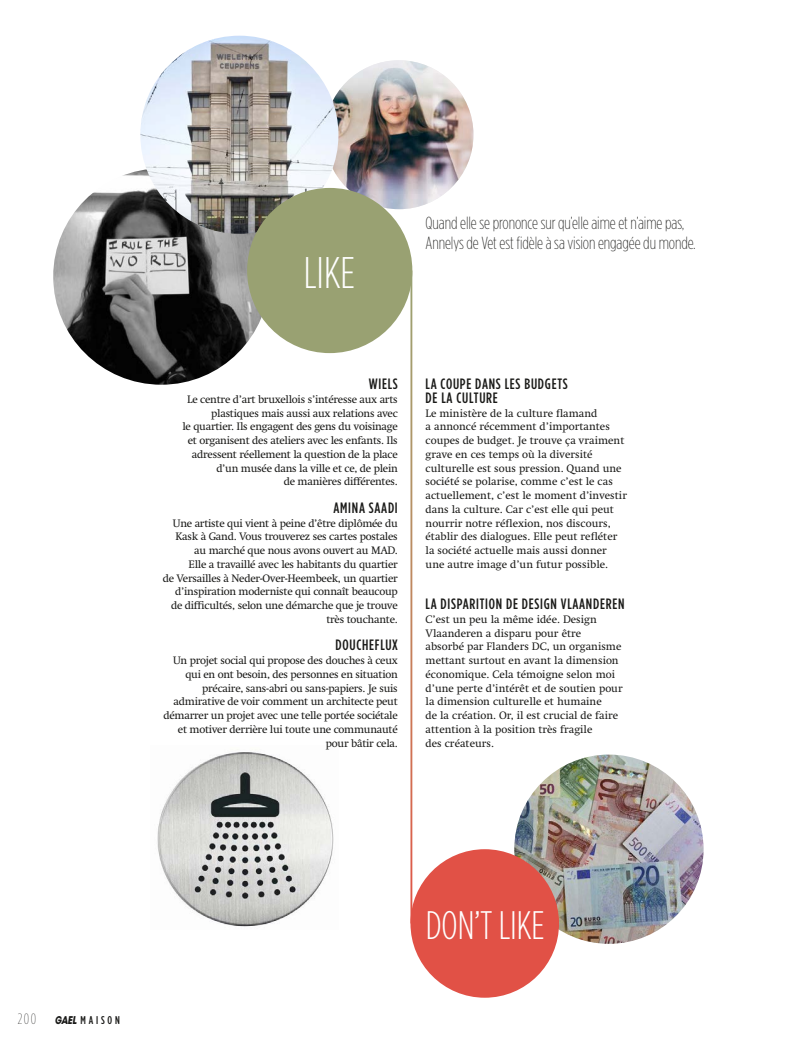
<style>
.page{position:relative;width:798px;height:1046px;background:#fff}
.page>*{position:absolute;margin:0;border:0;box-sizing:border-box;transform-origin:0 0}
.t1{font:300 44.25px "Gotham Condensed";color:#fff}
.t2{font:300 39.75px "Gotham Condensed";color:#fff}
.t3{font:200 17.5px/20px "Gotham Condensed";letter-spacing:-.005em;color:#1a1a18}
.t4{font:500 15px/13.8px "Gotham Condensed";letter-spacing:.05em;color:#1a1a18}
.t5{font:500 11.25px "Gotham Condensed";letter-spacing:.25em;color:#1a1a18}
.t6{font:11px/13.8px "Swift LT Pro";letter-spacing:-.025em;color:#1a1a18;text-align:right}
.t7{font:11px/13.8px "Swift LT Pro";color:#1a1a18}
.s1{font-weight:100;font-size:15px}
.s2{font-family:"ITC Avant Garde Std";font-weight:700;font-style:italic;font-size:10.62px}
</style>
<div class="page">
<img style="left:157px;top:752px;width:177px;height:175px">
<img style="left:324px;top:60px;width:149px;height:149px;border-radius:74px">
<img style="left:514px;top:754px;width:189px;height:189px;border-radius:95px">
<img style="left:53px;top:168px;width:216px;height:216px;border-radius:108px">
<div style="left:410px;top:849px;width:149px;height:148px;background:#e15146;border-radius:50%"></div>
<img style="left:140px;top:36px;width:198px;height:198px;border-radius:99px">
<div style="left:247px;top:188px;width:165px;height:165px;background:#99a172;border-radius:50%"></div>
<h1 class="t1" style="left:304px;top:248px;width:52px">LIKE</h1>
<h3 class="t3" style="left:425px;top:212px;width:271px">Quand elle se prononce sur qu’elle aime et n’aime pas,<br>Annelys de Vet est fidèle à sa vision engagée du monde.</h3>
<h3 class="t4" style="left:368px;top:377px;width:31px">WIELS</h3>
<p class="t6" style="left:182px;top:392px;width:217px">Le centre d’art bruxellois s’intéresse aux arts plastiques mais aussi aux relations avec<br>le quartier. Ils engagent des gens du voisinage et organisent des ateliers avec les enfants. Ils adressent réellement la question de la place d’un musée dans la ville et ce, de plein<br>de manières différentes.</p>
<h3 class="t4" style="left:333px;top:500px;width:66px">AMINA SAADI</h3>
<p class="t6" style="left:163px;top:516px;width:236px">Une artiste qui vient à peine d’être diplômée du Kask à Gand. Vous trouverez ses cartes postales au marché que nous avons ouvert au MAD.<br>Elle a travaillé avec les habitants du quartier<br>de Versailles à Neder-Over-Heembeek, un quartier d’inspiration moderniste qui connaît beaucoup de difficultés, selon une démarche que je trouve très touchante.</p>
<h3 class="t4" style="left:335px;top:638px;width:64px">DOUCHEFLUX</h3>
<p class="t6" style="left:163px;top:653px;width:236px">Un projet social qui propose des douches à ceux qui en ont besoin, des personnes en situation précaire, sans-abri ou sans-papiers. Je suis admirative de voir comment un architecte peut démarrer un projet avec une telle portée sociétale et motiver derrière lui toute une communauté pour bâtir cela.</p>
<h3 class="t4" style="left:425px;top:377px;width:144px">LA COUPE DANS LES BUDGETS<br>DE LA CULTURE</h3>
<p class="t7" style="left:425px;top:406px;width:203px">Le ministère de la culture flamand<br>a annoncé récemment d’importantes coupes de budget. Je trouve ça vraiment grave en ces temps où la diversité culturelle est sous pression. Quand une société se polarise, comme c’est le cas actuellement, c’est le moment d’investir dans la culture. Car c’est elle qui peut nourrir notre réflexion, nos discours, établir des dialogues. Elle peut refléter la société actuelle mais aussi donner une autre image d’un futur possible.</p>
<h3 class="t4" style="left:425px;top:597px;width:200px">LA DISPARITION DE DESIGN VLAANDEREN</h3>
<p class="t7" style="left:425px;top:612px;width:198px">C’est un peu la même idée. Design Vlaanderen a disparu pour être<br>absorbé par Flanders DC, un organisme mettant surtout en avant la dimension économique. Cela témoigne selon moi d’une perte d’intérêt et de soutien pour la dimension culturelle et humaine<br>de la création. Or, il est crucial de faire attention à la position très fragile<br>des créateurs.</p>
<p class="t5" style="left:18px;top:1013px;width:104px"><span class="s1">200</span> <span class="s2">GAEL</span> MAISON</p>
<h2 class="t2" style="left:425px;top:902px;width:120px">DON’T LIKE</h2>
</div>
